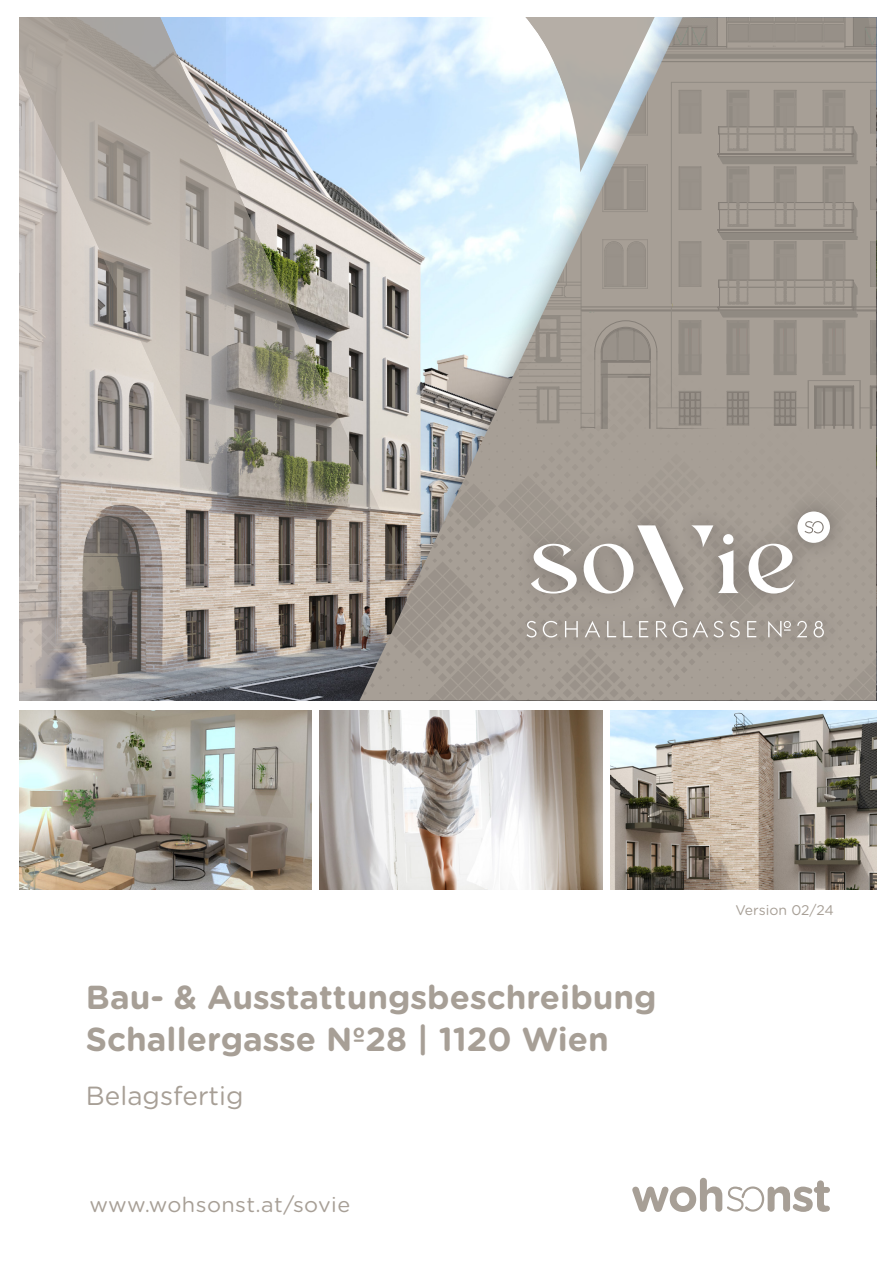
<style>
.page{position:relative;width:893px;height:1275px;background:#fff}
.page>*{position:absolute;margin:0;border:0;box-sizing:border-box;transform-origin:0 0}
.t1{font:700 33.25px/42px "Gotham Rounded";color:#a79f96}
.t2{font:26.25px "Gotham Rounded";color:#a79f96}
.t3{font:21px "Gotham Rounded";letter-spacing:.02em;color:#a79f96}
.t4{font:14px "Gotham Rounded";color:#a79f96}
</style>
<div class="page">
<svg style="left:632px;top:1178px;width:198px;height:34px"></svg>
<img style="left:611px;top:710px;width:265px;height:179px">
<img style="left:19px;top:710px;width:293px;height:179px">
<img style="left:320px;top:710px;width:283px;height:179px">
<hr style="left:892px;top:17px;width:1px;height:31px;background:#000001">
<hr style="left:892px;top:82px;width:1px;height:225px;background:#5d6162">
<svg style="left:892px;top:26px;width:1px;height:21px"></svg>
<svg style="left:892px;top:293px;width:1px;height:13px"></svg>
<hr style="left:892px;top:307px;width:1px;height:101px;background:#5d6162">
<svg style="left:892px;top:147px;width:1px;height:140px"></svg>
<svg style="left:892px;top:91px;width:1px;height:42px"></svg>
<svg style="left:892px;top:312px;width:1px;height:96px"></svg>
<svg style="left:686px;top:17px;width:191px;height:684px;background:#a19991"></svg>
<svg style="left:569px;top:17px;width:117px;height:684px;background:#aaa59e"></svg>
<img style="left:19px;top:17px;width:550px;height:684px">
<p class="t1" style="left:86px;top:975px;width:572px">Bau- &amp; Ausstattungsbeschreibung<br>Schallergasse Nº28 | 1120 Wien</p>
<p class="t2" style="left:86px;top:1078px;width:159px">Belagsfertig</p>
<p class="t3" style="left:89px;top:1190px;width:262px">www.wohsonst.at/sovie</p>
<p class="t4" style="left:735px;top:900px;width:100px">Version 02/24</p>
</div>
